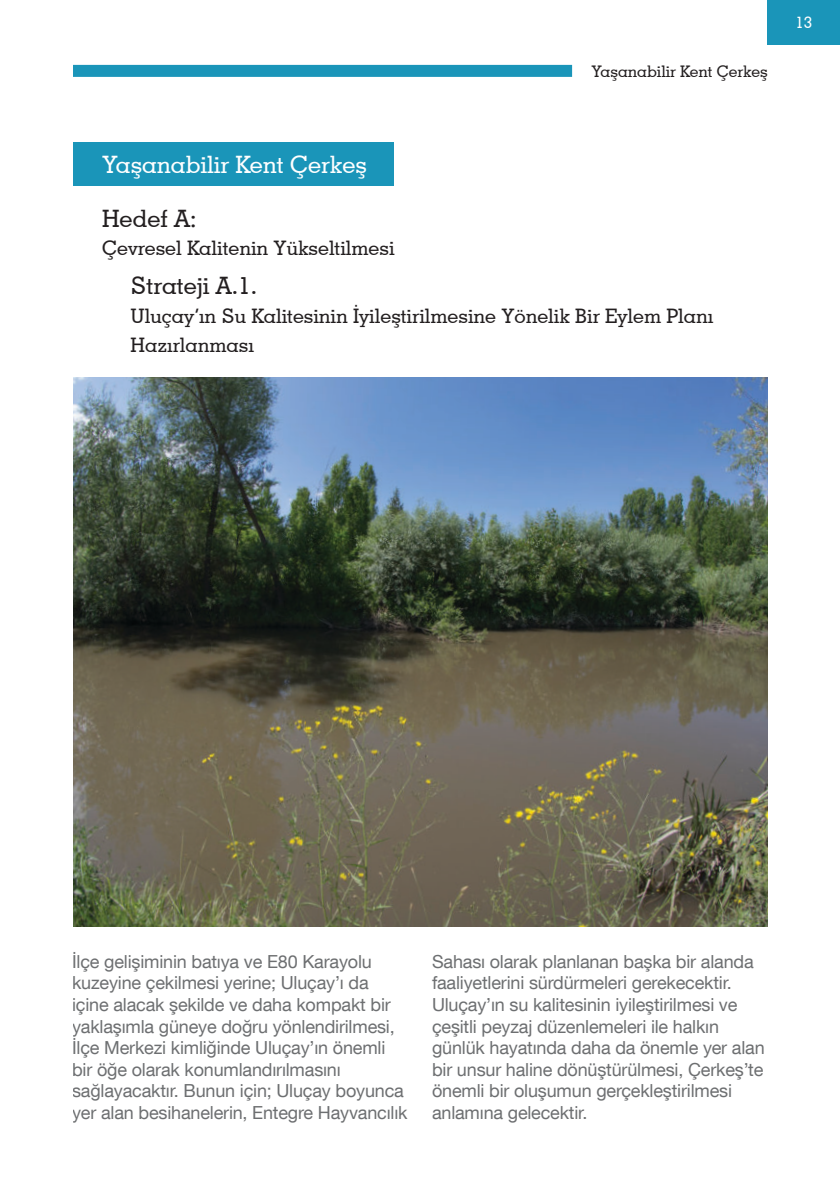
<style>
.page{position:relative;width:840px;height:1191px;background:#fff}
.page>*{position:absolute;margin:0;border:0;box-sizing:border-box;transform-origin:0 0}
.t1{font:500 24px "Geometric Slab 703 BT";color:#fff}
.t2{font:500 24px "Geometric Slab 703 BT";color:#231f20}
.t3{font:500 20px/28.8px "Geometric Slab 703 BT";color:#231f20}
.t4{font:18px/21.6px "Helvetica Neue LT Com";letter-spacing:-.01em;color:#6d6f71}
.t5{font:500 16px "Geometric Slab 703 BT";color:#231f20}
.t6{font:500 16px "Geometric Slab 703 BT";color:#fff}
</style>
<div class="page">
<div style="left:766px;top:0;width:73px;height:44px;background:#1a95b9"></div>
<div style="left:72px;top:65px;width:499px;height:12px;background:#1a95b9"></div>
<div style="left:72px;top:142px;width:321px;height:43px;background:#1a95b9"></div>
<img style="left:73px;top:377px;width:693px;height:549px">
<p class="t5" style="left:591px;top:62px;width:178px">Yaşanabilir Kent Çerkeş</p>
<h1 class="t1" style="left:102px;top:150px;width:266px">Yaşanabilir Kent Çerkeş</h1>
<h1 class="t2" style="left:102px;top:203px;width:96px">Hedef A:</h1>
<p class="t3" style="left:102px;top:234px;width:294px">Çevresel Kalitenin Yükseltilmesi</p>
<h1 class="t2" style="left:130px;top:271px;width:128px">Strateji A.1.</h1>
<p class="t3" style="left:130px;top:301px;width:584px">Uluçay’ın Su Kalitesinin İyileştirilmesine Yönelik Bir Eylem Planı<br>Hazırlanması</p>
<p class="t6" style="left:795px;top:16px;width:18px">13</p>
<p class="t4" style="left:72px;top:950px;width:337px">İlçe gelişiminin batıya ve E80 Karayolu kuzeyine çekilmesi yerine; Uluçay’ı da içine alacak şekilde ve daha kompakt bir yaklaşımla güneye doğru yönlendirilmesi, İlçe Merkezi kimliğinde Uluçay’ın önemli bir öğe olarak konumlandırılmasını sağlayacaktır. Bunun için; Uluçay boyunca yer alan besihanelerin, Entegre Hayvancılık</p>
<p class="t4" style="left:432px;top:950px;width:334px">Sahası olarak planlanan başka bir alanda faaliyetlerini sürdürmeleri gerekecektir.<br>Uluçay’ın su kalitesinin iyileştirilmesi ve çeşitli peyzaj düzenlemeleri ile halkın günlük hayatında daha da önemle yer alan bir unsur haline dönüştürülmesi, Çerkeş’te önemli bir oluşumun gerçekleştirilmesi anlamına gelecektir.</p>
</div>
